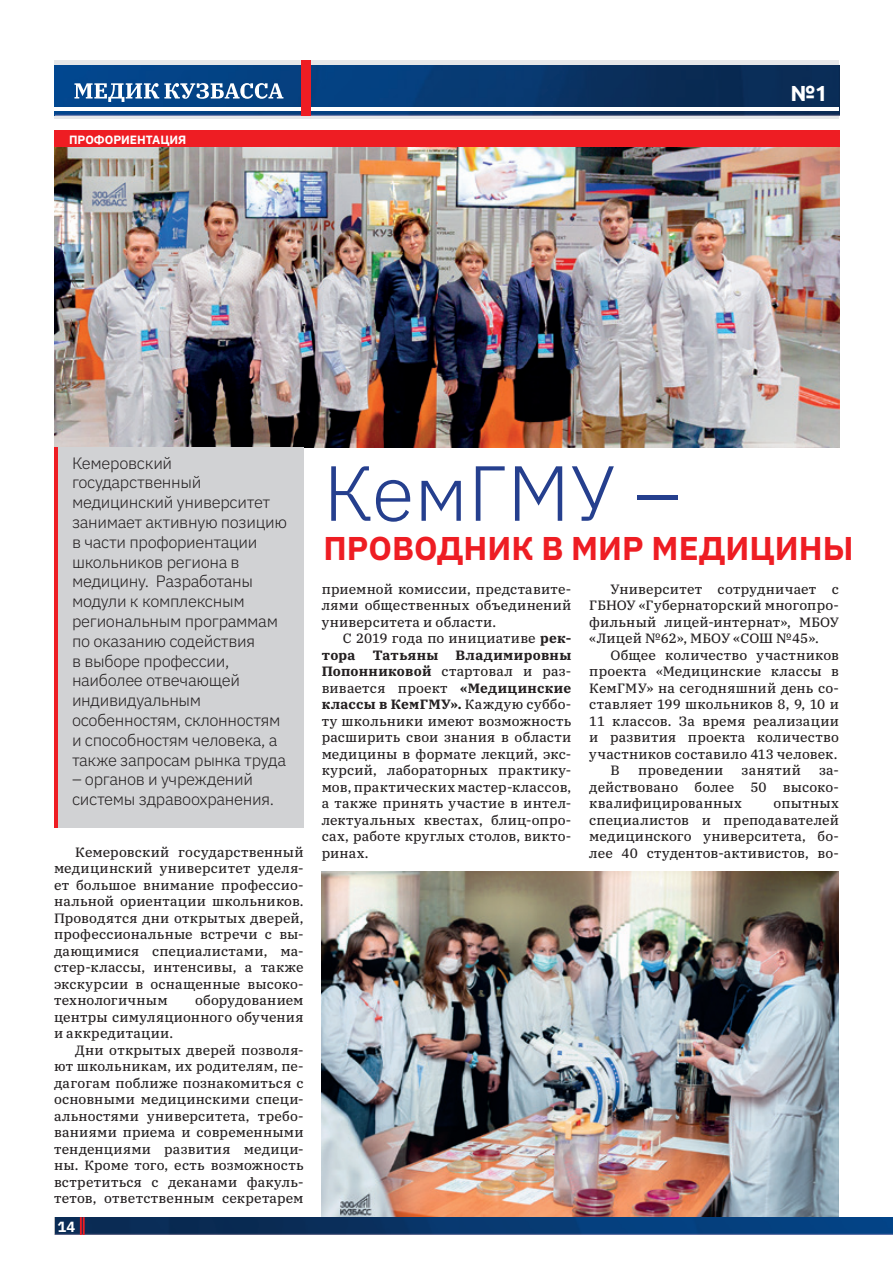
<style>
.page{position:relative;width:893px;height:1263px;background:#fff}
.page>*{position:absolute;margin:0;border:0;box-sizing:border-box;transform-origin:0 0}
.t1{font:300 78px "IBM Plex Sans";color:#253f8e}
.t2{font:700 33px "IBM Plex Sans";color:#ee1d23}
.t3{font:700 21.9px "Ubuntu";color:#fff}
.t4{font:300 16.5px/19.8px "IBM Plex Sans";letter-spacing:-.02em;color:#231f20}
.t5{font:700 14.7px "IBM Plex Sans";color:#fff}
.t6{font:13.5px/16.5px "IBM Plex Serif Text";letter-spacing:.015em;color:#231f20;text-align:justify}
.t7{font:700 13.5px "IBM Plex Serif";letter-spacing:.025em;color:#231f20}
.t8{font:700 12px "IBM Plex Sans";color:#fff}
.s1{font-family:"IBM Plex Serif";font-weight:700}
.s2{font-family:"IBM Plex Serif Text";font-weight:400}
</style>
<div class="page">
<img style="left:55px;top:1217px;width:838px;height:18px">
<svg style="left:80px;top:1217px;width:5px;height:18px"></svg>
<div style="left:54px;top:60px;width:785px;height:58px;background:linear-gradient(to right,#e6e7e9,#e6e7e9)"></div>
<img style="left:56px;top:65px;width:783px;height:50px">
<hr style="left:54px;top:107px;width:785px;height:4px;background:#fff">
<svg style="left:74px;top:83px;width:209px;height:19px"></svg>
<div style="left:301px;top:60px;width:10px;height:55px;background:#ee1d23"></div>
<div style="left:54px;top:130px;width:785px;height:18px;background:#ee1d23"></div>
<img style="left:54px;top:148px;width:785px;height:300px">
<div style="left:54px;top:447px;width:250px;height:381px;background:#d1d2d4"></div>
<hr style="left:54px;top:447px;width:4px;height:381px;background:#ee1d23">
<img style="left:322px;top:871px;width:517px;height:345px">
<p class="t8" style="left:69px;top:130px;width:119px">ПРОФОРИЕНТАЦИЯ</p>
<h3 class="t3" style="left:790px;top:80px;width:38px">№1</h3>
<p class="t4" style="left:72px;top:451px;width:217px">Кемеровский государственный медицинский университет занимает активную позицию в части профориентации школьников региона в медицину. Разработаны модули к комплексным региональным программам по оказанию содействия<br>в выборе профессии, наиболее отвечающей индивидуальным особенностям, склонностям и способностям человека, а также запросам рынка труда</p>
<p class="t4" style="left:72px;top:768px;width:204px">– органов и учреждений системы здравоохранения.</p>
<p class="t6" style="left:54px;top:843px;width:251px;text-indent:21px">Кемеровский государственный медицинский университет уделя&shy;ет большое внимание профессио&shy;нальной ориентации школьников.<br>Проводятся дни открытых дверей, профессиональные встречи с вы&shy;дающимися специалистами, ма&shy;стер-классы, интенсивы, а также экскурсии в оснащенные высоко&shy;технологичным</p>
<p class="t6" style="left:54px;top:991px;width:251px;text-indent:141px">оборудованием центры симуляционного обучения и аккредитации.</p>
<p class="t6" style="left:54px;top:1041px;width:251px;text-indent:21px">Дни открытых дверей позволя&shy;ют школьникам, их родителям, пе&shy;дагогам поближе познакомиться с основными медицинскими специ&shy;альностями университета, требо&shy;ваниями приема и современными тенденциями развития медици&shy;ны. Кроме того, есть возможность встретиться с деканами факуль&shy;тетов, ответственным секретарем</p>
<p class="t5" style="left:58px;top:1215px;width:19px">14</p>
<h1 class="t1" style="left:324px;top:434px;width:358px">КемГМУ –</h1>
<h2 class="t2" style="left:324px;top:522px;width:531px">ПРОВОДНИК В МИР МЕДИЦИНЫ</h2>
<p class="t6" style="left:322px;top:580px;width:251px">приемной комиссии, представите&shy;лями общественных объединений университета и области.</p>
<p class="t6" style="left:343px;top:629px;width:230px">С 2019 года по инициативе <span class="s1">рек-</span></p>
<p class="t7" style="left:322px;top:644px;width:35px">тора</p>
<p class="t7" style="left:373px;top:644px;width:67px">Татьяны</p>
<p class="t7" style="left:456px;top:644px;width:117px">Владимировны</p>
<p class="t6" style="left:322px;top:662px;width:251px"><span class="s1">Попонниковой</span> стартовал и раз&shy;вивается проект <span class="s1">«Медицинские</span></p>
<p class="t7" style="left:322px;top:694px;width:251px">классы в КемГМУ». <span class="s2">Каждую суббо-</span></p>
<p class="t6" style="left:322px;top:712px;width:251px">ту школьники имеют возможность расширить свои знания в области медицины в формате лекций, экс&shy;курсий, лабораторных практику&shy;мов, практических мастер-классов, а также принять участие в интел&shy;лектуальных квестах, блиц-опро&shy;сах, работе круглых столов, викто&shy;ринах.</p>
<p class="t6" style="left:589px;top:580px;width:251px;text-indent:21px">Университет сотрудничает с ГБНОУ «Губернаторский многопро&shy;фильный лицей-интернат», МБОУ «Лицей №62», МБОУ «СОШ №45».</p>
<p class="t6" style="left:611px;top:645px;width:230px">Общее количество участников</p>
<p class="t6" style="left:589px;top:662px;width:251px">проекта «Медицинские классы в</p>
<p class="t6" style="left:589px;top:678px;width:251px">КемГМУ» на сегодняшний день со-</p>
<p class="t6" style="left:589px;top:695px;width:251px">ставляет 199 школьников 8, 9, 10 и</p>
<p class="t6" style="left:589px;top:711px;width:251px">11 классов. За время реализации</p>
<p class="t6" style="left:589px;top:728px;width:251px">и развития проекта количество</p>
<p class="t6" style="left:589px;top:744px;width:250px">участников составило 413 человек.</p>
<p class="t6" style="left:611px;top:761px;width:11px">В</p>
<p class="t6" style="left:638px;top:761px;width:87px">проведении</p>
<p class="t6" style="left:742px;top:761px;width:61px">занятий</p>
<p class="t6" style="left:589px;top:761px;width:251px;text-indent:230px">за&shy;действовано более 50 высоко&shy;квалифицированных</p>
<p class="t6" style="left:589px;top:794px;width:251px;text-indent:184px">опытных специалистов и преподавателей медицинского университета, бо&shy;лее 40 студентов-активистов, во-</p>
</div>
